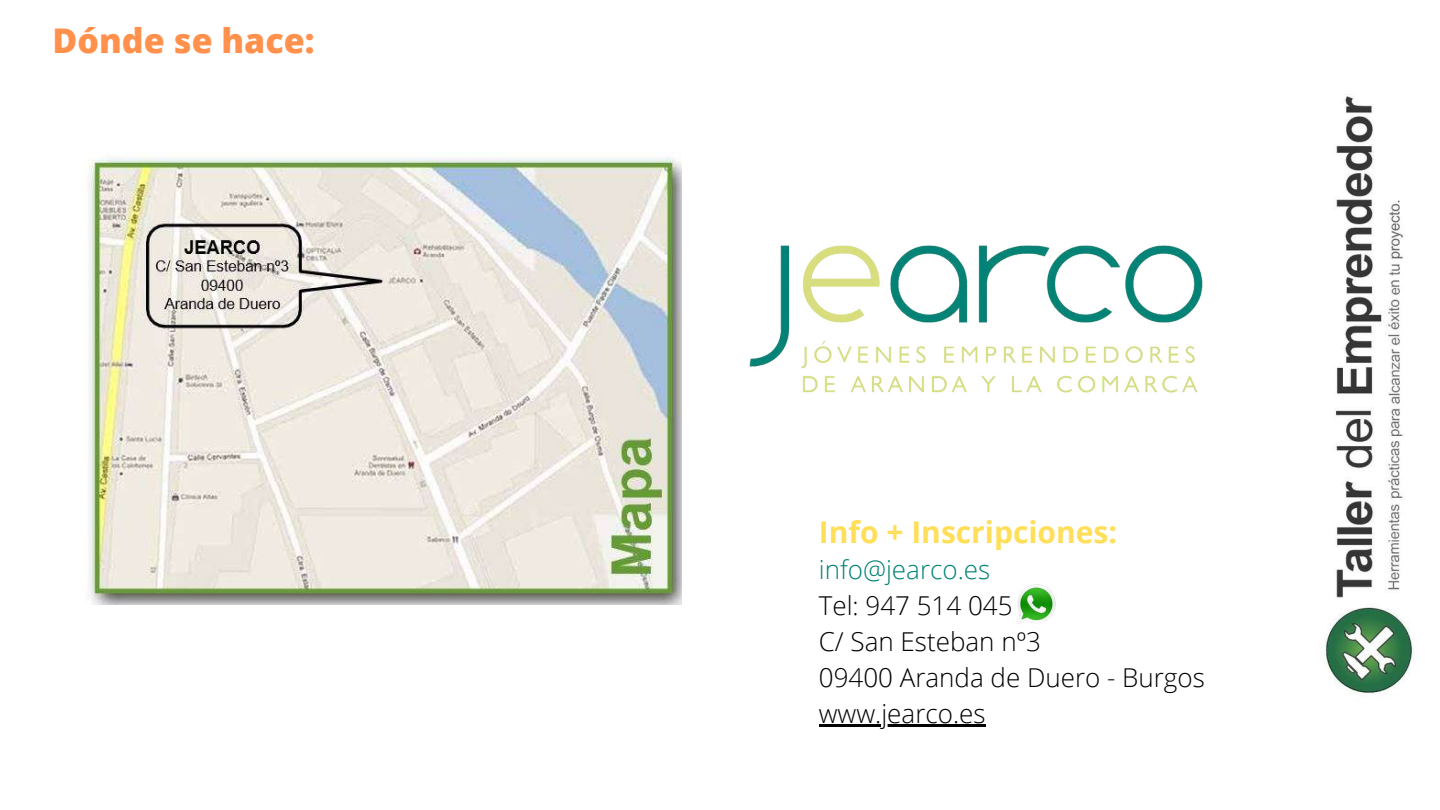
<style>
.page{position:relative;width:1440px;height:810px;background:#fff}
.page>*{position:absolute;margin:0;border:0;box-sizing:border-box;transform-origin:0 0}
.t1{font:800 34px "Open Sans";color:#ff914d}
.t2{font:700 30px "Open Sans";color:#ffde59}
.t3{font:300 26px/36px "Open Sans";color:#000}
.t4{font:300 26px "Open Sans";color:#018274}
</style>
<div class="page">
<img style="left:1325px;top:200px;width:89px;height:494px">
<img style="left:85px;top:158px;width:521px;height:446px">
<hr style="left:819px;top:724px;width:167px;height:3px;background:#000">
<img style="left:1017px;top:604px;width:39px;height:20px">
<img style="left:606px;top:94px;width:769px;height:510px">
<h1 class="t1" style="left:52px;top:16px;width:264px">Dónde se hace:</h1>
<p class="t2" style="left:819px;top:511px;width:300px">Info + Inscripciones:</p>
<p class="t4" style="left:819px;top:551px;width:173px">info@jearco.es</p>
<p class="t3" style="left:819px;top:587px;width:388px">Tel: 947 514 045<br>C/ San Esteban nº3<br>09400 Aranda de Duero - Burgos www.jearco.es</p>
</div>
